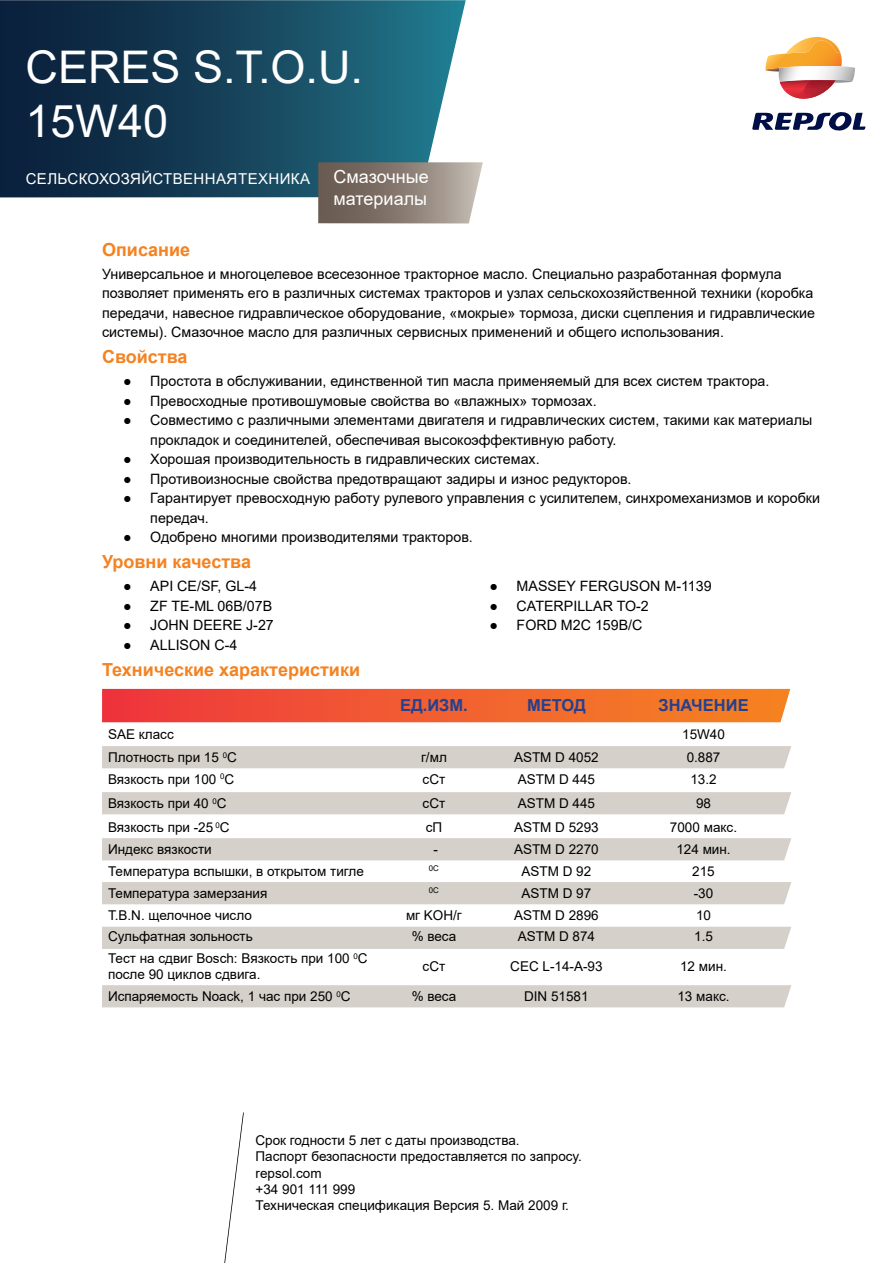
<style>
.page{position:relative;width:893px;height:1263px;background:#fff}
.page>*{position:absolute;margin:0;border:0;box-sizing:border-box;transform-origin:0 0}
.t1{font:45px/54px "Arial";color:#fff}
.t2{font:700 18px "Arial";color:#f58220}
.t3{font:18px/21.6px "Arial";color:#fff}
.t4{font:700 16.5px "Arial";color:#25408f}
.t5{font:15px "Arial";letter-spacing:.025em;color:#fff}
.t6{font:14.25px/19.5px "Arial";color:#000}
.t7{font:13.5px/16.2px "Arial";color:#000}
.t8{font:7.8px "Arial";color:#000}
</style>
<div class="page">
<svg style="left:0;top:0;width:466px;height:197px;background:#1d4961"></svg>
<svg style="left:318px;top:162px;width:165px;height:61px;background:#8f837b"></svg>
<svg style="left:224px;top:1112px;width:20px;height:151px"></svg>
<svg style="left:765px;top:37px;width:90px;height:62px"></svg>
<svg style="left:752px;top:112px;width:113px;height:19px"></svg>
<svg style="left:102px;top:689px;width:688px;height:33px;background:#f15f31"></svg>
<div style="left:102px;top:746px;width:689px;height:22px;background:#d5d0ca"></div>
<div style="left:102px;top:792px;width:689px;height:22px;background:#d5d0ca"></div>
<div style="left:102px;top:838px;width:689px;height:22px;background:#d5d0ca"></div>
<div style="left:102px;top:882px;width:689px;height:22px;background:#d5d0ca"></div>
<div style="left:102px;top:927px;width:689px;height:22px;background:#d5d0ca"></div>
<div style="left:102px;top:985px;width:689px;height:22px;background:#d5d0ca"></div>
<h1 class="t1" style="left:26px;top:40px;width:339px">CERES S.T.O.U.<br>15W40</h1>
<p class="t5" style="left:26px;top:169px;width:286px">СЕЛЬСКОХОЗЯЙСТВЕННАЯ ТЕХНИКА</p>
<p class="t3" style="left:334px;top:166px;width:97px">Смазочные материалы</p>
<p class="t2" style="left:102px;top:236px;width:90px">Описание</p>
<p class="t6" style="left:102px;top:264px;width:714px">Универсальное и многоцелевое всесезонное тракторное масло. Специально разработанная формула позволяет применять его в различных системах тракторов и узлах сельскохозяйственной техники (коробка передачи, навесное гидравлическое оборудование, «мокрые» тормоза, диски сцепления и гидравлические системы). Смазочное масло для различных сервисных применений и общего использования.</p>
<p class="t2" style="left:102px;top:344px;width:87px">Свойства</p>
<p class="t6" style="left:123px;top:371px;width:648px">● Простота в обслуживании, единственной тип масла применяемый для всех систем трактора.</p>
<p class="t6" style="left:123px;top:391px;width:475px">● Превосходные противошумовые свойства во «влажных» тормозах.</p>
<p class="t6" style="left:150px;top:410px;width:663px;text-indent:-27px">● Совместимо с различными элементами двигателя и гидравлических систем, такими как материалы прокладок и соединителей, обеспечивая высокоэффективную работу.</p>
<p class="t6" style="left:123px;top:449px;width:418px">● Хорошая производительность в гидравлических системах.</p>
<p class="t6" style="left:123px;top:469px;width:510px">● Противоизносные свойства предотвращают задиры и износ редукторов.</p>
<p class="t6" style="left:150px;top:488px;width:671px;text-indent:-27px">● Гарантирует превосходную работу рулевого управления с усилителем, синхромеханизмов и коробки передач.</p>
<p class="t6" style="left:123px;top:527px;width:351px">● Одобрено многими производителями тракторов.</p>
<p class="t2" style="left:102px;top:549px;width:150px">Уровни качества</p>
<p class="t6" style="left:123px;top:576px;width:135px">● API CE/SF, GL-4</p>
<p class="t6" style="left:123px;top:596px;width:150px">● ZF TE-ML 06B/07B</p>
<p class="t6" style="left:123px;top:615px;width:152px">● JOHN DEERE J-27</p>
<p class="t6" style="left:123px;top:635px;width:116px">● ALLISON C-4</p>
<p class="t2" style="left:102px;top:657px;width:260px">Технические характеристики</p>
<p class="t6" style="left:490px;top:576px;width:224px">● MASSEY FERGUSON M-1139</p>
<p class="t6" style="left:490px;top:596px;width:161px">● CATERPILLAR TO-2</p>
<p class="t6" style="left:490px;top:615px;width:154px">● FORD M2C 159B/C</p>
<p class="t4" style="left:400px;top:694px;width:69px">ЕД.ИЗМ.</p>
<p class="t4" style="left:527px;top:694px;width:60px">МЕТОД</p>
<p class="t4" style="left:658px;top:694px;width:92px">ЗНАЧЕНИЕ</p>
<p class="t7" style="left:108px;top:726px;width:67px">SAE класс</p>
<p class="t7" style="left:682px;top:726px;width:44px">15W40</p>
<p class="t7" style="left:108px;top:749px;width:130px">Плотность при 15 <sup>0</sup>С</p>
<p class="t7" style="left:421px;top:749px;width:27px">г/мл</p>
<p class="t7" style="left:514px;top:749px;width:86px">ASTM D 4052</p>
<p class="t7" style="left:687px;top:749px;width:35px">0.887</p>
<p class="t7" style="left:108px;top:771px;width:128px">Вязкость при 100 <sup>0</sup>С</p>
<p class="t7" style="left:423px;top:771px;width:24px">сСт</p>
<p class="t7" style="left:518px;top:771px;width:79px">ASTM D 445</p>
<p class="t7" style="left:690px;top:771px;width:28px">13.2</p>
<p class="t7" style="left:108px;top:795px;width:120px">Вязкость при 40 <sup>0</sup>С</p>
<p class="t7" style="left:423px;top:795px;width:24px">сСт</p>
<p class="t7" style="left:518px;top:795px;width:79px">ASTM D 445</p>
<p class="t7" style="left:696px;top:795px;width:17px">98</p>
<p class="t7" style="left:108px;top:819px;width:123px">Вязкость при -25 <sup>0</sup>С</p>
<p class="t7" style="left:426px;top:819px;width:18px">сП</p>
<p class="t7" style="left:514px;top:819px;width:86px">ASTM D 5293</p>
<p class="t7" style="left:670px;top:819px;width:69px">7000 макс.</p>
<p class="t7" style="left:108px;top:841px;width:105px">Индекс вязкости</p>
<p class="t7" style="left:434px;top:841px;width:6px">-</p>
<p class="t7" style="left:514px;top:841px;width:86px">ASTM D 2270</p>
<p class="t7" style="left:676px;top:841px;width:56px">124 мин.</p>
<p class="t7" style="left:108px;top:863px;width:257px">Температура вспышки, в открытом тигле</p>
<p class="t8" style="left:429px;top:863px;width:12px">0С</p>
<p class="t7" style="left:521px;top:863px;width:71px">ASTM D 92</p>
<p class="t7" style="left:692px;top:863px;width:24px">215</p>
<p class="t7" style="left:108px;top:885px;width:161px">Температура замерзания</p>
<p class="t8" style="left:429px;top:885px;width:12px">0С</p>
<p class="t7" style="left:521px;top:885px;width:71px">ASTM D 97</p>
<p class="t7" style="left:694px;top:885px;width:21px">-30</p>
<p class="t7" style="left:108px;top:907px;width:145px">T.B.N. щелочное число</p>
<p class="t7" style="left:406px;top:907px;width:57px">мг KOH/г</p>
<p class="t7" style="left:514px;top:907px;width:86px">ASTM D 2896</p>
<p class="t7" style="left:696px;top:907px;width:17px">10</p>
<p class="t7" style="left:108px;top:928px;width:146px">Сульфатная зольность</p>
<p class="t7" style="left:412px;top:928px;width:46px">% веса</p>
<p class="t7" style="left:518px;top:928px;width:79px">ASTM D 874</p>
<p class="t7" style="left:694px;top:928px;width:20px">1.5</p>
<p class="t7" style="left:108px;top:950px;width:261px">Тест на сдвиг Bosch: Вязкость при 100 <sup>0</sup>С после 90 циклов сдвига.</p>
<p class="t7" style="left:423px;top:958px;width:24px">сСт</p>
<p class="t7" style="left:510px;top:958px;width:94px">CEC L-14-A-93</p>
<p class="t7" style="left:680px;top:958px;width:48px">12 мин.</p>
<p class="t7" style="left:108px;top:988px;width:244px">Испаряемость Noack, 1 час при 250 <sup>0</sup>С</p>
<p class="t7" style="left:412px;top:988px;width:46px">% веса</p>
<p class="t7" style="left:524px;top:988px;width:66px">DIN 51581</p>
<p class="t7" style="left:677px;top:988px;width:54px">13 макс.</p>
<p class="t7" style="left:256px;top:1132px;width:328px">Срок годности 5 лет с даты производства.<br>Паспорт безопасности предоставляется по запросу. repsol.com<br>+34 901 111 999<br>Техническая спецификация Версия 5. Май 2009 г.</p>
</div>
